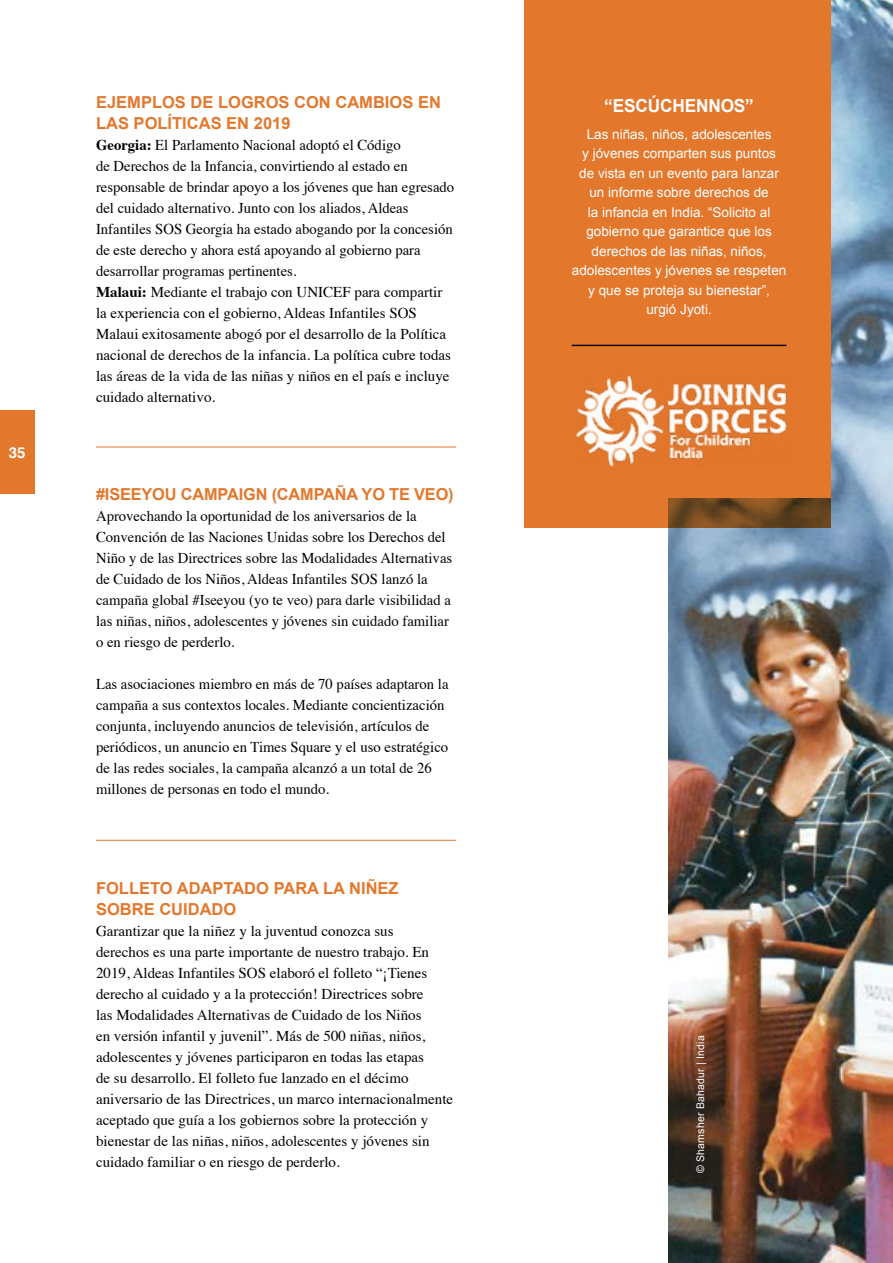
<style>
.page{position:relative;width:893px;height:1263px;background:#fff}
.page>*{position:absolute;margin:0;border:0;box-sizing:border-box;transform-origin:0 0}
.t1{font:700 18px "Arial";letter-spacing:-.01em;color:#fff;scale:.96 1}
.t2{font:700 16.5px/21px "Arial";color:#e3782d}
.t3{font:15px/21px "Times";color:#000}
.t4{font:700 15px "Helvetica";color:#fff}
.t5{font:13.5px/19.5px "Arial";color:#fff;text-align:center}
.t6{font:10.5px "Arial";letter-spacing:.02em;color:#fff}
.s1{font-weight:700}
</style>
<div class="page">
<img style="left:668px;top:0;width:224px;height:1263px">
<div style="left:0;top:410px;width:34px;height:84px;background:#e3782d"></div>
<hr style="left:96px;top:447px;width:360px;height:1px;background:#e3782d">
<hr style="left:96px;top:840px;width:360px;height:1px;background:#e3782d">
<div style="left:524px;top:0;width:306px;height:498px;background:#e3782d"></div>
<svg style="left:524px;top:498px;width:306px;height:30px;background:#a45e25"></svg>
<hr style="left:572px;top:345px;width:214px;height:1px;background:#000">
<img style="left:575px;top:375px;width:212px;height:92px">
<p class="t4" style="left:9px;top:440px;width:18px">35</p>
<p class="t2" style="left:96px;top:92px;width:346px">EJEMPLOS DE LOGROS CON CAMBIOS EN<br>LAS POLÍTICAS EN 2019</p>
<p class="t3" style="left:96px;top:133px;width:360px"><span class="s1">Georgia:</span> El Parlamento Nacional adoptó el Código<br>de Derechos de la Infancia, convirtiendo al estado en responsable de brindar apoyo a los jóvenes que han egresado del cuidado alternativo. Junto con los aliados, Aldeas Infantiles SOS Georgia ha estado abogando por la concesión de este derecho y ahora está apoyando al gobierno para desarrollar programas pertinentes.<br><span class="s1">Malaui:</span> Mediante el trabajo con UNICEF para compartir la experiencia con el gobierno, Aldeas Infantiles SOS Malaui exitosamente abogó por el desarrollo de la Política nacional de derechos de la infancia. La política cubre todas las áreas de la vida de las niñas y niños en el país e incluye cuidado alternativo.</p>
<p class="t2" style="left:96px;top:484px;width:359px">#ISEEYOU CAMPAIGN (CAMPAÑA YO TE VEO)</p>
<p class="t3" style="left:96px;top:504px;width:358px">Aprovechando la oportunidad de los aniversarios de la Convención de las Naciones Unidas sobre los Derechos del Niño y de las Directrices sobre las Modalidades Alternativas de Cuidado de los Niños, Aldeas Infantiles SOS lanzó la campaña global #Iseeyou (yo te veo) para darle visibilidad a las niñas, niños, adolescentes y jóvenes sin cuidado familiar o en riesgo de perderlo.</p>
<p class="t3" style="left:96px;top:672px;width:354px">Las asociaciones miembro en más de 70 países adaptaron la campaña a sus contextos locales. Mediante concientización conjunta, incluyendo anuncios de televisión, artículos de periódicos, un anuncio en Times Square y el uso estratégico de las redes sociales, la campaña alcanzó a un total de 26 millones de personas en todo el mundo.</p>
<p class="t2" style="left:96px;top:878px;width:304px">FOLLETO ADAPTADO PARA LA NIÑEZ<br>SOBRE CUIDADO</p>
<p class="t3" style="left:96px;top:919px;width:358px">Garantizar que la niñez y la juventud conozca sus<br>derechos es una parte importante de nuestro trabajo. En 2019, Aldeas Infantiles SOS elaboró el folleto “¡Tienes derecho al cuidado y a la protección! Directrices sobre<br>las Modalidades Alternativas de Cuidado de los Niños<br>en versión infantil y juvenil”. Más de 500 niñas, niños, adolescentes y jóvenes participaron en todas las etapas<br>de su desarrollo. El folleto fue lanzado en el décimo aniversario de las Directrices, un marco internacionalmente aceptado que guía a los gobiernos sobre la protección y bienestar de las niñas, niños, adolescentes y jóvenes sin cuidado familiar o en riesgo de perderlo.</p>
<p class="t1" style="left:604px;top:93px;width:157px">“ESCÚCHENNOS”</p>
<p class="t5" style="left:572px;top:125px;width:216px">Las niñas, niños, adolescentes<br>y jóvenes comparten sus puntos<br>de vista en un evento para lanzar un informe sobre derechos de<br>la infancia en India. “Solicito al gobierno que garantice que los derechos de las niñas, niños, adolescentes y jóvenes se respeten y que se proteja su bienestar”, urgió Jyoti.</p>
<p class="t6" style="left:693px;top:1173px;width:139px;rotate:-90deg">© Shamsher Bahadur | India</p>
</div>
